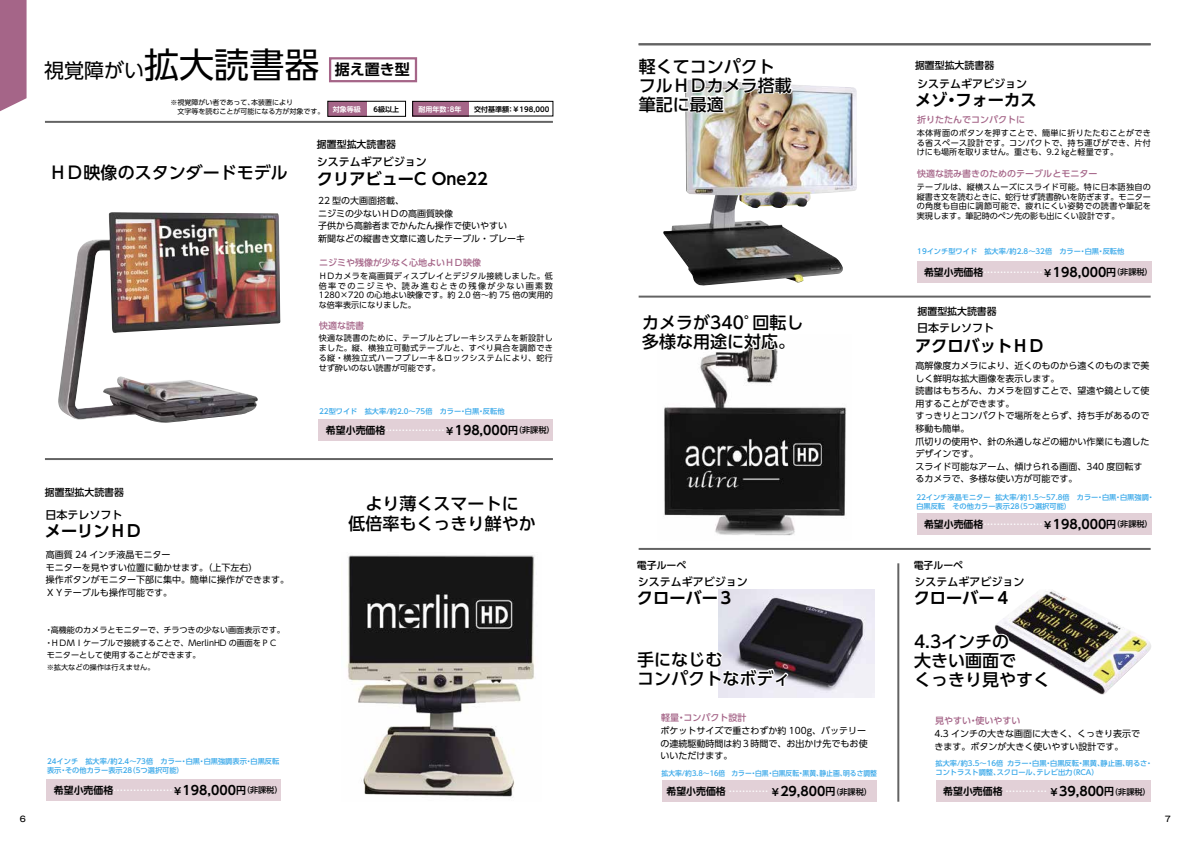
<style>
.page{position:relative;width:1191px;height:842px;background:#fff}
.page>*{position:absolute;margin:0;border:0;box-sizing:border-box;transform-origin:0 0}
.t1{font:20px "UD Shin Go Pro";color:#000}
.t2{font:500 17px/19px "UD Shin Go Pro";color:#000}
.t3{font:700 16.2px "UD Shin Go Pro De";color:#000}
.t4{font:700 15px "UD Shin Go Pro De";color:#000}
.t5{font:500 11px "UD Shin Go Pro";color:#000}
.t6{font:700 9.9px "UD Shin Go Pro De";color:#000}
.t7{font:500 9.9px "UD Shin Go Pro";color:#000}
.t8{font:9px/12.6px "UD Shin Go Pro";color:#000}
.t9{font:500 9px "UD Shin Go Pro";color:#a56588}
.t10{font:8.1px/9.9px "UD Shin Go Pro";color:#000;text-align:justify}
.t11{font:500 8px "Gothic MB101 Pro";color:#000}
.t12{font:500 7.2px/9px "UD Shin Go Pro";color:#36a7e9}
.t13{font:500 7.2px "UD Shin Go Pro";color:#36a7e9;scale:.94 1}
.t14{font:7.2px "UD Shin Go Pro";color:#000}
.t15{font:7px/9px "UD Shin Go Pro";color:#000}
.t16{font:700 7px "UD Shin Go Pro De";color:#000}
.t17{font:700 7px "UD Shin Go Pro De";color:#fff}
.s1{font-size:35px}
.s2{font-family:"UD Shin Go Pro";font-weight:500;color:#fff}
.s3{font-size:12.6px}
.s4{font-family:"UD Shin Go Pro";font-weight:500;font-size:8.1px}
</style>
<div class="page">
<img style="left:718px;top:589px;width:156px;height:108px">
<img style="left:58px;top:212px;width:223px;height:211px">
<div style="left:412px;top:101px;width:57px;height:15px;background:#a56588"></div>
<svg style="left:0;top:0;width:27px;height:111px;background:#ab7090"></svg>
<hr style="left:45px;top:121px;width:508px;height:2px;background:#636363">
<hr style="left:638px;top:43px;width:512px;height:2px;background:#636363">
<hr style="left:638px;top:296px;width:512px;height:2px;background:#636363">
<hr style="left:638px;top:548px;width:512px;height:2px;background:#636363">
<hr style="left:897px;top:563px;width:2px;height:239px;background:#636363">
<hr style="left:45px;top:458px;width:508px;height:2px;background:#636363">
<img style="left:346px;top:555px;width:189px;height:243px">
<img style="left:663px;top:85px;width:194px;height:201px">
<div style="left:412px;top:101px;width:141px;height:15px;border:1px solid #000"></div>
<div style="left:327px;top:101px;width:39px;height:15px;background:#a56588"></div>
<div style="left:327px;top:101px;width:79px;height:16px;border:1px solid #000"></div>
<div style="left:329px;top:57px;width:88px;height:25px;border:2px solid #a56588"></div>
<div style="left:319px;top:419px;width:234px;height:21px;background:#e2d0d7"></div>
<div style="left:917px;top:261px;width:234px;height:21px;background:#e2d0d7"></div>
<div style="left:917px;top:513px;width:234px;height:21px;background:#e2d0d7"></div>
<div style="left:47px;top:779px;width:234px;height:21px;background:#e2d0d7"></div>
<img style="left:663px;top:80px;width:131px;height:36px">
<div style="left:662px;top:781px;width:214px;height:21px;background:#e2d0d7"></div>
<img style="left:664px;top:353px;width:182px;height:183px">
<svg style="left:715px;top:340px;width:63px;height:13px"></svg>
<svg style="left:718px;top:648px;width:72px;height:40px"></svg>
<img style="left:994px;top:591px;width:157px;height:104px">
<div style="left:936px;top:781px;width:214px;height:21px;background:#e2d0d7"></div>
<svg style="left:994px;top:631px;width:56px;height:59px"></svg>
<h1 class="t1" style="left:44px;top:54px;width:276px">視覚障がい<span class="s1">拡大読書器</span></h1>
<h3 class="t4" style="left:335px;top:57px;width:76px">据え置き型</h3>
<p class="t15" style="left:170px;top:98px;width:192px">※視覚障がい者であって、本装置により<br>　文字等を読むことが可能になる方が対象です。 <sup>対象等級</sup></p>
<p class="t16" style="left:373px;top:104px;width:27px">6級以上</p>
<p class="t17" style="left:418px;top:103px;width:45px">耐用年数：8年</p>
<p class="t16" style="left:474px;top:103px;width:77px">交付基準額：￥198,000</p>
<h2 class="t2" style="left:50px;top:162px;width:240px">ＨＤ映像のスタンダードモデル</h2>
<p class="t7" style="left:45px;top:485px;width:81px">据置型拡大読書器</p>
<h3 class="t3" style="left:45px;top:518px;width:99px">メーリンＨＤ</h3>
<h3 class="t5" style="left:45px;top:506px;width:78px">日本テレソフト</h3>
<p class="t8" style="left:46px;top:548px;width:244px">高画質 24 インチ液晶モニター<br>モニターを見やすい位置に動かせます。（上下左右）<br>操作ボタンがモニター下部に集中。簡単に操作ができます。<br>ＸＹテーブルも操作可能です。</p>
<p class="t10" style="left:45px;top:623px;width:242px;line-height:12.6px;text-align:left">・高機能のカメラとモニターで、チラつきの少ない画面表示です。・ＨＤＭＩケーブルで接続することで、MerlinHD の画面をＰＣモニターとして使用することができます。</p>
<p class="t14" style="left:47px;top:662px;width:110px">※拡大などの操作は行えません。</p>
<p class="t7" style="left:317px;top:137px;width:81px">据置型拡大読書器</p>
<h3 class="t5" style="left:317px;top:153px;width:111px">システムギアビジョン</h3>
<h3 class="t3" style="left:317px;top:166px;width:172px">クリアビューC One22</h3>
<p class="t8" style="left:318px;top:194px;width:208px">22 型の大画面搭載、<br>ニジミの少ないＨＤの高画質映像<br>子供から高齢者までかんたん操作で使いやすい<br>新聞などの縦書き文章に適したテーブル・ブレーキ</p>
<p class="t10" style="left:319px;top:270px;width:236px">ＨＤカメラを高画質ディスプレイとデジタル接続しました。低倍率でのニジミや、読み進むときの残像が少ない画素数1280×720 の心地よい映像です。約 2.0 倍～約 75 倍の実用的な倍率表示になりました。</p>
<p class="t9" style="left:319px;top:318px;width:46px">快適な読書</p>
<p class="t9" style="left:319px;top:255px;width:163px">ニジミや残像が少なく心地よいＨＤ映像</p>
<p class="t10" style="left:319px;top:333px;width:236px">快適な読書のために、テーブルとブレーキシステムを新設計しました。縦、横独立可動式テーブルと、すべり具合を調節できる縦・横独立式ハーフブレーキ＆ロックシステムにより、蛇行せず酔いのない読書が可能です。</p>
<p class="t12" style="left:319px;top:407px;width:187px">22型ワイド　拡大率/約2.0～75倍　カラー・白黒・反転他</p>
<p class="t6" style="left:326px;top:422px;width:230px">希望小売価格<span class="s2">………………</span>￥<span class="s3">198,000</span>円<span class="s4">（非課税）</span></p>
<h2 class="t2" style="left:348px;top:493px;width:188px;line-height:20px;text-align:center">より薄くスマートに<br>低倍率もくっきり鮮やか</h2>
<p class="t12" style="left:47px;top:757px;width:234px">24インチ　拡大率/約2.4～73倍　カラー・白黒・白黒強調表示・白黒反転表示・その他カラー表示28（5つ選択可能）</p>
<p class="t6" style="left:54px;top:782px;width:230px">希望小売価格<span class="s2">………………</span>￥<span class="s3">198,000</span>円<span class="s4">（非課税）</span></p>
<h2 class="t2" style="left:639px;top:56px;width:154px;text-align:justify">軽くてコンパクト　フルＨＤカメラ搭載筆記に最適</h2>
<h2 class="t2" style="left:642px;top:312px;width:163px">カメラが340°回転し多様な用途に対応。</h2>
<p class="t7" style="left:637px;top:557px;width:51px">電子ルーペ</p>
<h3 class="t3" style="left:637px;top:585px;width:99px">クローバー３</h3>
<h3 class="t5" style="left:638px;top:572px;width:111px">システムギアビジョン</h3>
<h2 class="t2" style="left:637px;top:649px;width:154px">手になじむ<br>コンパクトなボディ</h2>
<p class="t9" style="left:661px;top:710px;width:87px">軽量・コンパクト設計</p>
<p class="t8" style="left:660px;top:724px;width:208px">ポケットサイズで重さわずか約 100g、バッテリーの連続駆動時間は約３時間で、お出かけ先でもお使いいただけます。</p>
<p class="t13" style="left:661px;top:767px;width:231px">拡大率/約3.8～16倍 カラー・白黒・白黒反転・黒黄、静止画、明るさ調整</p>
<p class="t6" style="left:666px;top:783px;width:207px">希望小売価格 <span class="s2">…………</span> ￥<span class="s3">29,800</span>円<span class="s4">（非課税）</span></p>
<p class="t7" style="left:915px;top:57px;width:81px">据置型拡大読書器</p>
<h3 class="t5" style="left:917px;top:75px;width:111px">システムギアビジョン</h3>
<h3 class="t3" style="left:915px;top:87px;width:123px">メゾ・フォーカス</h3>
<p class="t9" style="left:917px;top:112px;width:110px">折りたたんでコンパクトに</p>
<p class="t10" style="left:917px;top:127px;width:236px">本体背面のボタンを押すことで、簡単に折りたたむことができる省スペース設計です。コンパクトで、持ち運びができ、片付けにも場所を取りません。重さも、9.2 ㎏と軽量です。</p>
<p class="t9" style="left:917px;top:166px;width:182px">快適な読み書きのためのテーブルとモニター</p>
<p class="t10" style="left:917px;top:181px;width:236px">テーブルは、縦横スムーズにスライド可能。特に日本語独自の縦書き文を読むときに、蛇行せず読書酔いを防ぎます。モニターの角度も自由に調節可能で、疲れにくい姿勢での読書や筆記を実現します。筆記時のペン先の影も出にくい設計です。</p>
<p class="t12" style="left:917px;top:247px;width:208px">19インチ型ワイド　拡大率/約2.8～32倍　カラー・白黒・反転他</p>
<p class="t6" style="left:924px;top:264px;width:230px">希望小売価格<span class="s2">………………</span>￥<span class="s3">198,000</span>円<span class="s4">（非課税）</span></p>
<p class="t7" style="left:917px;top:303px;width:81px">据置型拡大読書器</p>
<h3 class="t3" style="left:915px;top:332px;width:131px">アクロバットＨＤ</h3>
<h3 class="t5" style="left:917px;top:319px;width:78px">日本テレソフト</h3>
<p class="t8" style="left:915px;top:359px;width:235px">高解像度カメラにより、近くのものから遠くのものまで美しく鮮明な拡大画像を表示します。<br>読書はもちろん、カメラを回すことで、望遠や鏡として使用することができます。<br>すっきりとコンパクトで場所をとらず、持ち手があるので移動も簡単。<br>爪切りの使用や、針の糸通しなどの細かい作業にも適したデザインです。<br>スライド可能なアーム、傾けられる画面、340 度回転するカメラで、多様な使い方が可能です。</p>
<p class="t12" style="left:916px;top:492px;width:239px">22インチ液晶モニター 拡大率/約1.5～57.8倍　カラー・白黒・白黒強調・白黒反転　その他カラー表示28（5つ選択可能）</p>
<p class="t6" style="left:924px;top:516px;width:230px">希望小売価格<span class="s2">………………</span>￥<span class="s3">198,000</span>円<span class="s4">（非課税）</span></p>
<p class="t7" style="left:913px;top:557px;width:51px">電子ルーペ</p>
<h3 class="t3" style="left:913px;top:585px;width:99px">クローバー４</h3>
<h3 class="t5" style="left:914px;top:572px;width:112px">システムギアビジョン</h3>
<h2 class="t2" style="left:914px;top:632px;width:137px">4.3インチの<br>大きい画面で<br>くっきり見やすく</h2>
<p class="t9" style="left:935px;top:714px;width:87px">見やすい・使いやすい</p>
<p class="t8" style="left:934px;top:727px;width:207px">4.3 インチの大きな画面に大きく、くっきり表示できます。ボタンが大きく使いやすい設計です。</p>
<p class="t12" style="left:935px;top:759px;width:219px">拡大率/約3.5～16倍カラー・白黒・白黒反転・黒黄、静止画、明るさ・コントラスト調整、スクロール、テレビ出力（RCA）</p>
<p class="t6" style="left:943px;top:783px;width:209px">希望小売価格 <span class="s2">……… …</span> ￥<span class="s3">39,800</span>円<span class="s4">（非課税）</span></p>
<p class="t11" style="left:20px;top:812px;width:8px">6</p>
<p class="t11" style="left:1164px;top:812px;width:8px">7</p>
</div>
